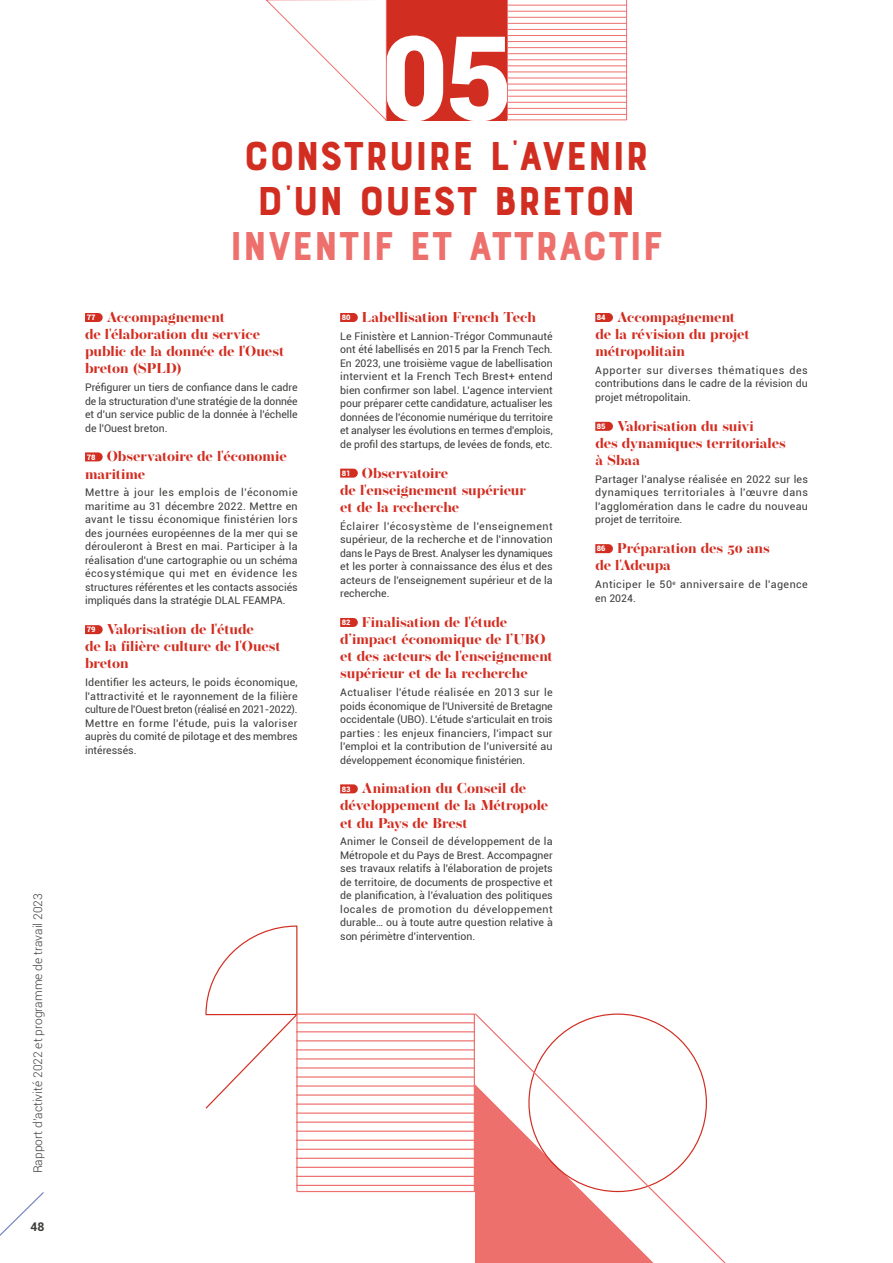
<style>
.page{position:relative;width:893px;height:1263px;background:#fff}
.page>*{position:absolute;margin:0;border:0;box-sizing:border-box;transform-origin:0 0}
.t1{font:900 117.45px "Roboto";color:#fff}
.t2{font:42.45px/45px "Bourton Base";letter-spacing:-.01em;color:#d22d21;text-align:center}
.t3{font:42.45px "Bourton Base";letter-spacing:-.01em;color:#ee706d}
.t4{font:700 14.25px/17.1px "Operetta 18";color:#d22d21}
.t5{font:300 12px "Roboto";color:#3c3c3b}
.t6{font:700 12px "Roboto";color:#3c3c3b}
.t7{font:10.5px/13.5px "Roboto";color:#3c3c3b;text-align:justify}
.t8{font:10.5px/13.5px "Roboto";letter-spacing:.04em;color:#3c3c3b}
.s1{font-family:"Roboto";font-weight:900;font-size:7.5px;color:#fff}
</style>
<div class="page">
<svg style="left:0;top:1192px;width:44px;height:44px"></svg>
<div style="left:386px;top:0;width:121px;height:120px;background:#d22d21"></div>
<svg style="left:85px;top:313px;width:18px;height:9px"></svg>
<svg style="left:85px;top:452px;width:18px;height:9px"></svg>
<svg style="left:85px;top:625px;width:18px;height:9px"></svg>
<svg style="left:340px;top:313px;width:18px;height:9px"></svg>
<svg style="left:340px;top:469px;width:18px;height:9px"></svg>
<svg style="left:340px;top:618px;width:18px;height:9px"></svg>
<svg style="left:340px;top:784px;width:18px;height:9px"></svg>
<svg style="left:595px;top:313px;width:18px;height:9px"></svg>
<svg style="left:595px;top:422px;width:18px;height:9px"></svg>
<svg style="left:595px;top:544px;width:18px;height:9px"></svg>
<svg style="left:507px;top:0;width:120px;height:120px"></svg>
<svg style="left:266px;top:0;width:121px;height:121px"></svg>
<svg style="left:205px;top:925px;width:94px;height:184px"></svg>
<hr style="left:297px;top:1022px;width:177px;height:1px;background:#ee706d">
<hr style="left:297px;top:1076px;width:177px;height:1px;background:#ee706d">
<hr style="left:297px;top:1130px;width:177px;height:2px;background:#ee706d">
<hr style="left:297px;top:1031px;width:177px;height:1px;background:#ee706d">
<hr style="left:297px;top:1085px;width:177px;height:1px;background:#ee706d">
<hr style="left:297px;top:1139px;width:177px;height:2px;background:#ee706d">
<hr style="left:297px;top:1040px;width:177px;height:1px;background:#ee706d">
<hr style="left:297px;top:1094px;width:177px;height:2px;background:#ee706d">
<hr style="left:297px;top:1149px;width:177px;height:1px;background:#ee706d">
<hr style="left:297px;top:1049px;width:177px;height:1px;background:#ee706d">
<hr style="left:297px;top:1103px;width:177px;height:2px;background:#ee706d">
<hr style="left:297px;top:1158px;width:177px;height:1px;background:#ee706d">
<hr style="left:297px;top:1058px;width:177px;height:1px;background:#ee706d">
<hr style="left:297px;top:1112px;width:177px;height:2px;background:#ee706d">
<hr style="left:297px;top:1167px;width:177px;height:1px;background:#ee706d">
<hr style="left:297px;top:1067px;width:177px;height:1px;background:#ee706d">
<hr style="left:297px;top:1121px;width:177px;height:2px;background:#ee706d">
<hr style="left:297px;top:1176px;width:177px;height:1px;background:#ee706d">
<hr style="left:297px;top:1185px;width:177px;height:1px;background:#ee706d">
<div style="left:296px;top:1013px;width:179px;height:179px;border:1px solid #ee706d"></div>
<svg style="left:474px;top:1013px;width:252px;height:250px"></svg>
<p class="t5" style="left:29px;top:1173px;width:281px;rotate:-90deg">Rapport d’activité 2022 et programme de travail 2023</p>
<p class="t6" style="left:31px;top:1219px;width:15px">48</p>
<h1 class="t1" style="left:381px;top:-5px;width:133px">05</h1>
<h2 class="t2" style="left:244px;top:134px;width:407px">CONSTRUIRE L'AVENIR<br>D'UN OUEST BRETON</h2>
<h2 class="t3" style="left:230px;top:219px;width:435px">INVENTIF ET ATTRACTIF</h2>
<h3 class="t4" style="left:85px;top:308px;width:201px"><span class="s1">77</span> Accompagnement<br>de l'élaboration du service public de la donnée de l'Ouest breton (SPLD)</h3>
<p class="t7" style="left:85px;top:380px;width:214px">Préfigurer un tiers de confiance dans le cadre de la structuration d'une stratégie de la donnée et d'un service public de la donnée à l'échelle de l'Ouest breton.</p>
<h3 class="t4" style="left:85px;top:448px;width:203px"><span class="s1">78</span> Observatoire de l'économie maritime</h3>
<p class="t7" style="left:85px;top:485px;width:214px">Mettre à jour les emplois de l'économie maritime au 31 décembre 2022. Mettre en avant le tissu économique finistérien lors des journées européennes de la mer qui se dérouleront à Brest en mai. Participer à la réalisation d'une cartographie ou un schéma écosystémique qui met en évidence les structures référentes et les contacts associés impliqués dans la stratégie DLAL FEAMPA.</p>
<h3 class="t4" style="left:85px;top:621px;width:197px"><span class="s1">79</span> Valorisation de l'étude<br>de la filière culture de l'Ouest breton</h3>
<p class="t7" style="left:85px;top:675px;width:214px">Identifier les acteurs, le poids économique, l'attractivité et le rayonnement de la filière culture de l'Ouest breton (réalisé en 2021-2022).<br>Mettre en forme l'étude, puis la valoriser auprès du comité de pilotage et des membres intéressés.</p>
<h3 class="t4" style="left:342px;top:308px;width:196px"><span class="s1">80</span> Labellisation French Tech</h3>
<p class="t7" style="left:340px;top:329px;width:214px">Le Finistère et Lannion-Trégor Communauté ont été labellisés en 2015 par la French Tech.<br>En 2023, une troisième vague de labellisation intervient et la French Tech Brest+ entend bien confirmer son label. L'agence intervient pour préparer cette candidature, actualiser les données de l'économie numérique du territoire et analyser les évolutions en termes d'emplois, de profil des startups, de levées de fonds, etc.</p>
<h3 class="t4" style="left:340px;top:464px;width:187px"><span class="s1">81</span> Observatoire<br>de l'enseignement supérieur et de la recherche</h3>
<p class="t7" style="left:340px;top:519px;width:214px">Éclairer l'écosystème de l'enseignement supérieur, de la recherche et de l'innovation dans le Pays de Brest. Analyser les dynamiques et les porter à connaissance des élus et des acteurs de l'enseignement supérieur et de la recherche.</p>
<h3 class="t4" style="left:340px;top:613px;width:214px"><span class="s1">82</span> Finalisation de l'étude d’impact économique de l’UBO et des acteurs de l'enseignement supérieur et de la recherche</h3>
<p class="t7" style="left:340px;top:685px;width:214px">Actualiser l'étude réalisée en 2013 sur le poids économique de l'Université de Bretagne occidentale (UBO). L'étude s'articulait en trois parties : les enjeux financiers, l'impact sur l'emploi et la contribution de l'université au développement économique finistérien.</p>
<h3 class="t4" style="left:340px;top:780px;width:209px"><span class="s1">83</span> Animation du Conseil de développement de la Métropole et du Pays de Brest</h3>
<p class="t7" style="left:340px;top:834px;width:214px">Animer le Conseil de développement de la Métropole et du Pays de Brest. Accompagner ses travaux relatifs à l'élaboration de projets de territoire, de documents de prospective et de planification, à l'évaluation des politiques locales de promotion du développement durable… ou à toute autre question relative à son périmètre d'intervention.</p>
<h3 class="t4" style="left:595px;top:308px;width:156px"><span class="s1">84</span> Accompagnement de la révision du projet métropolitain</h3>
<p class="t7" style="left:595px;top:363px;width:214px">Apporter sur diverses thématiques des contributions dans le cadre de la révision du projet métropolitain.</p>
<h3 class="t4" style="left:595px;top:417px;width:192px"><span class="s1">85</span> Valorisation du suivi<br>des dynamiques territoriales à Sbaa</h3>
<p class="t7" style="left:595px;top:472px;width:214px">Partager l'analyse réalisée en 2022 sur les dynamiques territoriales à l'œuvre dans l'agglomération dans le cadre du nouveau projet de territoire.</p>
<h3 class="t4" style="left:595px;top:540px;width:176px"><span class="s1">86</span> Préparation des 50 ans de l'Adeupa</h3>
<p class="t8" style="left:595px;top:577px;width:214px">Anticiper le 50<sup>e</sup> anniversaire de l'agence en 2024.</p>
</div>
